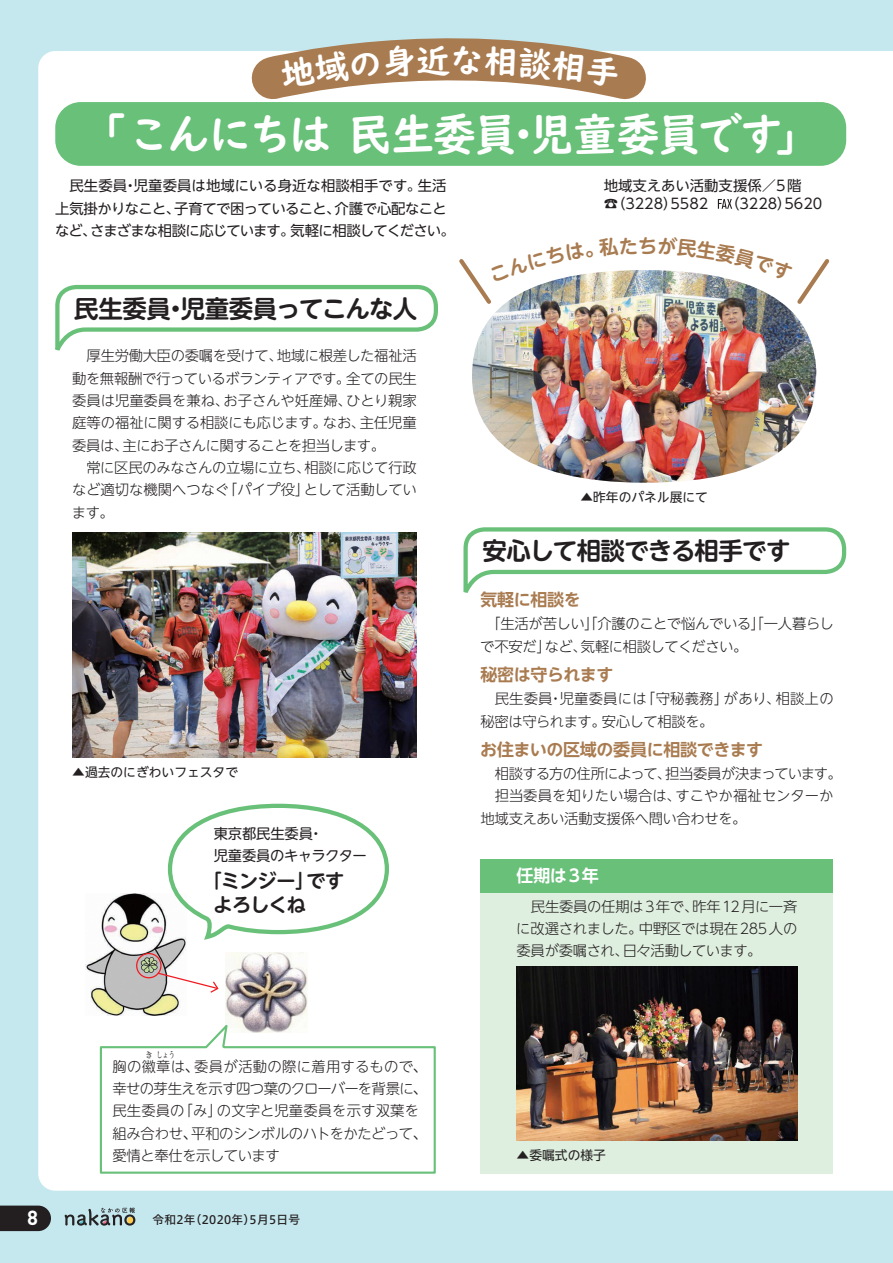
<style>
.page{position:relative;width:893px;height:1263px;background:#c5e8ee}
.page>*{position:absolute;margin:0;border:0;box-sizing:border-box;transform-origin:0 0}
._2_見出し{font:700 44.7px "UD Digi Kyokasho Std N";letter-spacing:-.075em;color:#fff}
.t1{font:700 24.45px "UD Shin M Go Pr 6 De";letter-spacing:-.025em;color:#231f20}
.t2{font:700 20.25px "DIN";color:#fff}
.本文{font:700 19.2px "UD Shin M Go Pr 6 De";letter-spacing:-.04em;color:#231f20}
.本文-2{font:700 16.95px "UD Shin Go NT Pr 6 N De";letter-spacing:-.02em;color:#a97b50}
.本文-3{font:700 16.95px "UD Shin Go NT Pr 6 N De";letter-spacing:.05em;color:#fff}
.本文-4{font:300 14.4px/22.4px "UD Shin Go NT Pr 6 N";letter-spacing:-.02em;color:#231f20;text-align:justify}
._7-2{font:14.4px/22.4px "UD Shin Go NT Pr 6 N";letter-spacing:-.025em;color:#231f20;text-align:center}
.本文-5{font:300 14.4px/22.4px "UD Shin M Go Pr 6";letter-spacing:-.02em;color:#231f20}
.本文-6{font:300 14.4px/22.4px "UD Shin Go NT Pr 6 N";color:#231f20}
.問い合わせ_共通{font:14.4px "UD Shin Go NT Pr 6 N";color:#231f20}
.本文-7{font:300 14.4px "UD Shin Go NT Pr 6 N";letter-spacing:-.055em;color:#231f20}
.本文-8{font:300 14.4px "UD Shin M Go Pr 6";letter-spacing:.015em;color:#231f20}
.本文-9{font:14.4px "UD Shin M Go Pr 6";letter-spacing:-.035em;color:#231f20}
.本文-10{font:14.4px "UD Shin M Go Pr 6";letter-spacing:-.015em;color:#231f20}
.写真キャプ{font:12.75px "UD Shin Go NT Pr 6 N";color:#231f20}
.t3{font:11.7px "Hiragino UD Sans F Std W5";letter-spacing:.025em;color:#231f20}
.本文-11{font:300 8.55px "UD Shin M Go Pr 6";color:#231f20}
</style>
<div class="page">
<svg style="left:0;top:1205px;width:51px;height:26px"></svg>
<svg style="left:65px;top:1207px;width:70px;height:18px"></svg>
<div style="left:38px;top:51px;width:855px;height:1140px;background:#fff"></div>
<img style="left:225px;top:953px;width:82px;height:66px">
<img style="left:472px;top:270px;width:344px;height:213px">
<div style="left:55px;top:102px;width:791px;height:64px;background:#68c079;border-radius:26px"></div>
<svg style="left:718px;top:199px;width:14px;height:10px"></svg>
<svg style="left:53px;top:283px;width:387px;height:85px;background:#eef8f0"></svg>
<svg style="left:461px;top:525px;width:387px;height:86px;background:#eef8f0"></svg>
<img style="left:72px;top:532px;width:345px;height:225px">
<img style="left:85px;top:893px;width:101px;height:122px">
<div style="left:136px;top:953px;width:26px;height:25px;border:1px solid #ee1d23;border-radius:50%"></div>
<svg style="left:156px;top:971px;width:63px;height:23px"></svg>
<svg style="left:166px;top:801px;width:225px;height:142px;background:#f3f9f4"></svg>
<div style="left:480px;top:859px;width:353px;height:315px;background:#dfefdf"></div>
<img style="left:517px;top:966px;width:280px;height:175px">
<div style="left:480px;top:859px;width:353px;height:33px;background:#68c079"></div>
<svg style="left:99px;top:1019px;width:338px;height:156px;background:#f9fbf9"></svg>
<svg style="left:231px;top:38px;width:444px;height:64px;background:#c6b098"></svg>
<svg style="left:455px;top:242px;width:138px;height:66px;background:#e6e6e4"></svg>
<img style="left:599px;top:236px;width:234px;height:72px">
<p class="_2_見出し" style="left:82px;top:100px;width:738px">「こんにちは 民生委員・児童委員です」</p>
<p class="_7-2" style="left:55px;top:174px;width:401px">民生委員・児童委員は地域にいる身近な相談相手です。生活<br>上気掛かりなこと、子育てで困っていること、介護で心配なことなど、さまざまな相談に応じています。気軽に相談してください。</p>
<p class="t1" style="left:74px;top:287px;width:344px">民生委員・児童委員ってこんな人</p>
<p class="本文-4" style="left:72px;top:344px;width:346px;text-indent:14px">厚生労働大臣の委嘱を受けて、地域に根差した福祉活動を無報酬で行っているボランティアです。全ての民生委員は児童委員を兼ね、お子さんや妊産婦、ひとり親家庭等の福祉に関する相談にも応じます。なお、主任児童委員は、主にお子さんに関することを担当します。</p>
<p class="本文-4" style="left:72px;top:456px;width:347px;text-indent:15px">常に区民のみなさんの立場に立ち、相談に応じて行政など適切な機関へつなぐ「パイプ役」として活動しています。</p>
<p class="写真キャプ" style="left:72px;top:762px;width:167px">▲過去のにぎわいフェスタで</p>
<p class="本文-10" style="left:214px;top:821px;width:111px">東京都民生委員・</p>
<p class="本文-9" style="left:214px;top:844px;width:155px">児童委員のキャラクター</p>
<p class="本文" style="left:202px;top:864px;width:143px">「ミンジー」です</p>
<p class="本文" style="left:214px;top:888px;width:94px">よろしくね</p>
<p class="問い合わせ_共通" style="left:604px;top:174px;width:214px">地域支えあい活動支援係／5階　</p>
<p class="問い合わせ_共通" style="left:604px;top:192px;width:220px">☎（3228）5582 （3228）5620</p>
<p class="写真キャプ" style="left:580px;top:487px;width:129px">▲昨年のパネル展にて</p>
<p class="t1" style="left:482px;top:530px;width:310px">安心して相談できる相手です</p>
<p class="本文-2" style="left:480px;top:586px;width:102px">気軽に相談を</p>
<p class="本文-4" style="left:480px;top:612px;width:355px;text-indent:6px">「生活が苦しい」「介護のことで悩んでいる」「一人暮らしで不安だ」など、気軽に相談してください。</p>
<p class="本文-2" style="left:480px;top:661px;width:134px">秘密は守られます</p>
<p class="本文-6" style="left:480px;top:687px;width:355px;text-indent:14px">民生委員・児童委員には「守秘義務」があり、相談上の秘密は守られます。安心して相談を。</p>
<p class="本文-2" style="left:480px;top:736px;width:284px">お住まいの区域の委員に相談できます</p>
<p class="本文-7" style="left:495px;top:762px;width:349px">相談する方の住所によって、担当委員が決まっています。</p>
<p class="本文-4" style="left:480px;top:784px;width:355px;text-indent:14px">担当委員を知りたい場合は、すこやか福祉センターか地域支えあい活動支援係へ問い合わせを。</p>
<p class="本文-3" style="left:517px;top:862px;width:84px">任期は3年</p>
<p class="本文-4" style="left:516px;top:894px;width:283px;text-indent:15px">民生委員の任期は3年で、昨年12月に一斉に改選されました。中野区では現在285人の委員が委嘱され、日々活動しています。</p>
<p class="本文-11" style="left:145px;top:1048px;width:32px">きしょう</p>
<p class="本文-5" style="left:112px;top:1076px;width:316px">幸せの芽生えを示す四つ葉のクローバーを背景に、民生委員の「み」の文字と児童委員を示す双葉を組み合わせ、平和のシンボルのハトをかたどって、愛情と奉仕を示しています</p>
<p class="本文-8" style="left:112px;top:1054px;width:316px">胸の徽章は、委員が活動の際に着用するもので、</p>
<h3 class="t2" style="left:27px;top:1205px;width:12px">8</h3>
<p class="t3" style="left:152px;top:1211px;width:149px">令和2年（2020年）5月5日号</p>
<p class="写真キャプ" style="left:517px;top:1145px;width:91px">▲委嘱式の様子</p>
</div>
